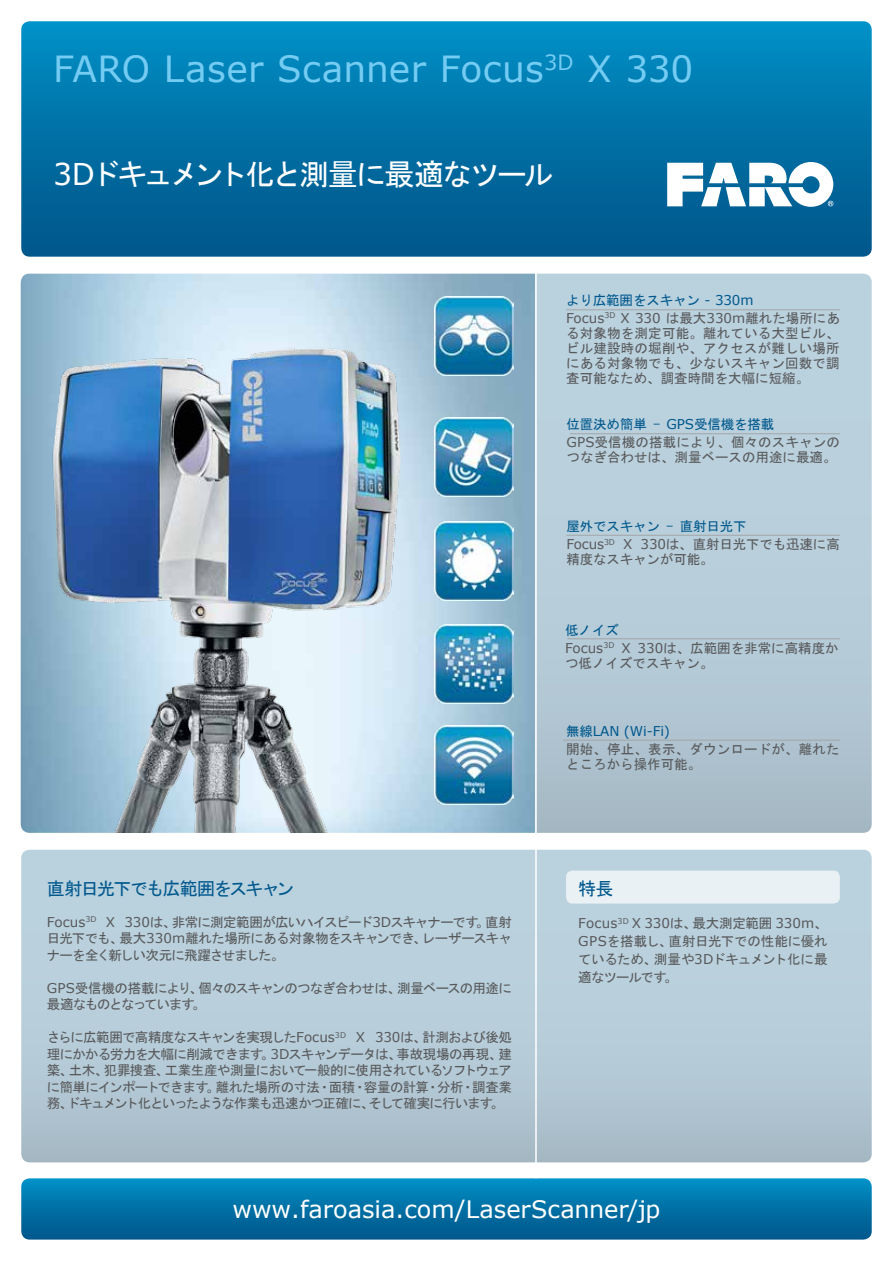
<style>
.page{position:relative;width:893px;height:1263px;background:#fff}
.page>*{position:absolute;margin:0;border:0;box-sizing:border-box;transform-origin:0 0}
.t1{font:36px "Verdana";letter-spacing:.005em;color:#75ccf3}
.t2{font:30px "MS Gothic";letter-spacing:-.09em;color:#fff}
.t3{font:24px "Verdana";color:#fff}
.t4{font:18px "MS Gothic";letter-spacing:-.09em;color:#00588d}
.t5{font:13.5px/16.5px "MS Gothic";letter-spacing:-.01em;color:#58595b;text-align:justify}
.t6{font:13.5px/18px "MS Gothic";letter-spacing:-.01em;color:#00588d}
.t7{font:13.5px/16.5px "MS Gothic";letter-spacing:-.06em;color:#58595b}
.t8{font:13.5px "Verdana";color:#58595b}
.t9{font:13.5px/18px "MS Gothic";letter-spacing:.01em;color:#58595b}
.t10{font:13.5px/15px "MS Gothic";letter-spacing:.015em;color:#58595b}
.t11{font:13.5px "Verdana";letter-spacing:-.01em;color:#00588d}
.s1{font-family:"Verdana"}
.s2{font-family:"MS Gothic"}
.s3{color:#00588d}
.s4{font-family:"Verdana";color:#00588d}
.s5{font-family:"Verdana";color:#58595b}
.s6{color:#58595b}
</style>
<div class="page">
<div style="left:21px;top:21px;width:851px;height:236px;background:linear-gradient(to bottom,#0090c5,#005488);border-radius:9px"></div>
<div style="left:21px;top:1178px;width:851px;height:61px;background:linear-gradient(to bottom,#0090c6,#005589);border-radius:9px"></div>
<svg style="left:667px;top:162px;width:166px;height:45px"></svg>
<svg style="left:21px;top:850px;width:851px;height:312px;background:#b5cbd7"></svg>
<svg style="left:537px;top:274px;width:335px;height:559px;background:#b5cbd7"></svg>
<div style="left:566px;top:870px;width:274px;height:33px;background:#eaf1f5;border-radius:6px"></div>
<hr style="left:535px;top:264px;width:2px;height:914px;background:#fff">
<img style="left:44px;top:337px;width:369px;height:496px">
<hr style="left:570px;top:433px;width:270px;height:1px;background:#a3a5a8">
<img style="left:435px;top:418px;width:79px;height:79px">
<hr style="left:566px;top:309px;width:274px;height:1px;background:#a3a5a8">
<img style="left:435px;top:297px;width:79px;height:79px">
<hr style="left:566px;top:535px;width:274px;height:1px;background:#a3a5a8">
<img style="left:435px;top:521px;width:79px;height:79px">
<hr style="left:563px;top:740px;width:277px;height:1px;background:#a3a5a8">
<img style="left:435px;top:726px;width:79px;height:79px">
<hr style="left:567px;top:638px;width:273px;height:1px;background:#a3a5a8">
<img style="left:435px;top:624px;width:79px;height:79px">
<h1 class="t1" style="left:53px;top:44px;width:642px">FARO Laser Scanner Focus<sup>3D</sup> X 330</h1>
<h2 class="t2" style="left:53px;top:159px;width:502px"><span class="s1">3D</span>ドキュメント化と測量に最適なツール</h2>
<p class="t6" style="left:566px;top:291px;width:189px">より広範囲をスキャン <span class="s1">- 330m</span></p>
<p class="t8" style="left:566px;top:309px;width:275px">Focus<sup>3D</sup> X 330 <span class="s2">は最大</span>330m<span class="s2">離れた場所にあ</span></p>
<p class="t5" style="left:566px;top:326px;width:275px;line-height:15px">る対象物を測定可能。離れている大型ビル、ビル建設時の堀削や、アクセスが難しい場所にある対象物でも、少ないスキャン回数で調査可能なため、調査時間を大幅に短縮。</p>
<p class="t9" style="left:566px;top:415px;width:275px"><span class="s3">位置決め簡単 -</span> <span class="s4">GPS</span><span class="s3">受信機を搭載<br></span><span class="s1">GPS</span>受信機の搭載により、個々のスキャンの</p>
<p class="t5" style="left:566px;top:449px;width:271px">つなぎ合わせは、測量ベースの用途に最適。</p>
<p class="t6" style="left:566px;top:518px;width:275px">屋外でスキャン - 直射日光下<br><span class="s5">Focus</span><sup>3D</sup> <span class="s5">X 330</span><span class="s6">は、直射日光下でも迅速に高</span></p>
<p class="t5" style="left:566px;top:551px;width:149px">精度なスキャンが可能。</p>
<p class="t5" style="left:565px;top:621px;width:275px;line-height:18px"><span class="s3">低ノイズ<br></span><span class="s1">Focus</span><sup>3D</sup> <span class="s1">X 330</span>は、広範囲を非常に高精度か</p>
<p class="t5" style="left:565px;top:654px;width:150px">つ低ノイズでスキャン。</p>
<p class="t11" style="left:566px;top:722px;width:105px"><span class="s2">無線</span>LAN (Wi-Fi)</p>
<p class="t10" style="left:566px;top:742px;width:275px">開始、停止、表示、ダウンロードが、離れたところから操作可能。</p>
<h3 class="t4" style="left:47px;top:879px;width:249px">直射日光下でも広範囲をスキャン</h3>
<p class="t5" style="left:47px;top:914px;width:467px"><span class="s1">Focus</span><sup>3D</sup> <span class="s1">X 330</span>は、非常に測定範囲が広いハイスピード<span class="s1">3D</span>スキャナーです。直射日光下でも、最大<span class="s1">330m</span>離れた場所にある対象物をスキャンでき、レーザースキャナーを全く新しい次元に飛躍させました。</p>
<p class="t7" style="left:47px;top:980px;width:467px"><span class="s1">GPS</span>受信機の搭載により、個々のスキャンのつなぎ合わせは、測量ベースの用途に最適なものとなっています。</p>
<p class="t5" style="left:47px;top:1029px;width:467px">さらに広範囲で高精度なスキャンを実現した<span class="s1">Focus</span><sup>3D</sup> <span class="s1">X 330</span>は、計測および後処理にかかる労力を大幅に削減できます。<span class="s1">3D</span>スキャンデータは、事故現場の再現、建築、土木、犯罪捜査、工業生産や測量において一般的に使用されているソフトウェアに簡単にインポートできます。離れた場所の寸法・面積・容量の計算・分析・調査業務、ドキュメント化といったような作業も迅速かつ正確に、そして確実に行います。</p>
<h3 class="t4" style="left:578px;top:879px;width:37px">特長</h3>
<p class="t8" style="left:578px;top:914px;width:251px">Focus<sup>3D</sup> X 330<span class="s2">は、最大測定範囲</span> 330m<span class="s2">、</span></p>
<p class="t5" style="left:578px;top:932px;width:251px;line-height:18px"><span class="s1">GPS</span>を搭載し、直射日光下での性能に優れているため、測量や<span class="s1">3D</span>ドキュメント化に最適なツールです。</p>
<h3 class="t3" style="left:232px;top:1193px;width:430px">www.faroasia.com/LaserScanner/jp</h3>
</div>
